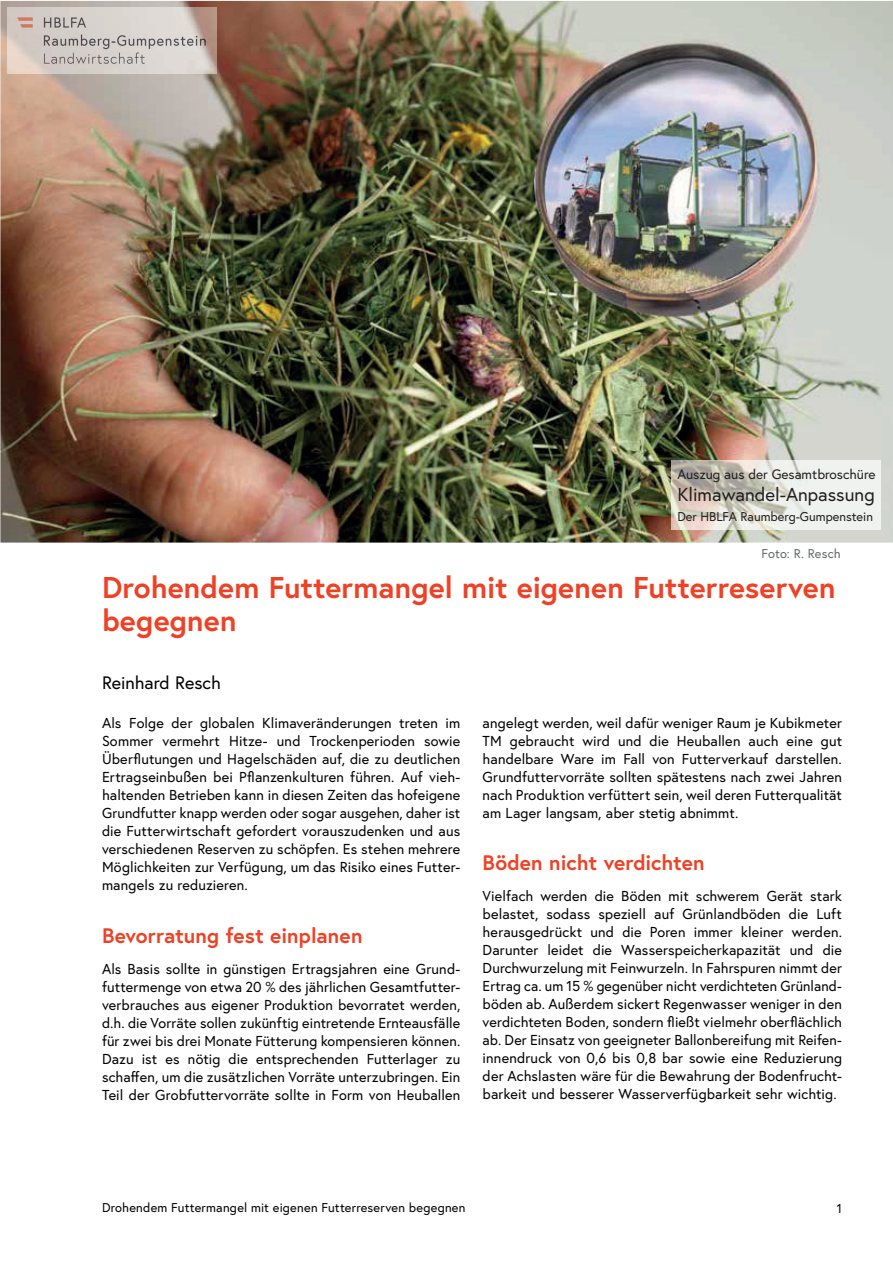
<style>
.page{position:relative;width:893px;height:1263px;background:#fff}
.page>*{position:absolute;margin:0;border:0;box-sizing:border-box;transform-origin:0 0}
.t1{font:700 30px/33px "Europa Austria";letter-spacing:.01em;color:#ee4125}
.t2{font:700 21px "Europa Austria";letter-spacing:-.005em;color:#ee4125}
.t3{font:18.75px "Europa Austria";color:#231f20}
.t4{font:18px "Europa Austria";letter-spacing:-.005em;color:#000001}
.t5{font:14.4px/18px "Europa Austria";letter-spacing:.01em;color:#000001;text-align:justify}
.t6{font:13.65px "Europa Austria";color:#231f20}
.t7{font:12.75px "Europa Austria";letter-spacing:.02em;color:#000001}
.t8{font:12.75px "Europa Austria";color:#231f20}
.t9{font:12.75px "Europa Austria";letter-spacing:.01em;color:#656969}
</style>
<div class="page">
<img style="left:0;top:1px;width:893px;height:542px">
<img style="left:8px;top:8px;width:208px;height:65px">
<img style="left:671px;top:461px;width:209px;height:69px">
<p class="t6" style="left:677px;top:468px;width:200px">Auszug aus der Gesamtbroschüre</p>
<h3 class="t3" style="left:677px;top:486px;width:199px">Klimawandel-Anpassung</h3>
<p class="t8" style="left:677px;top:511px;width:197px">Der HBLFA Raumberg-Gumpenstein</p>
<p class="t9" style="left:761px;top:548px;width:81px">Foto: R. Resch</p>
<h1 class="t1" style="left:102px;top:574px;width:735px">Drohendem Futtermangel mit eigenen Futterreserven begegnen</h1>
<p class="t4" style="left:102px;top:675px;width:120px">Reinhard Resch</p>
<p class="t5" style="left:483px;top:715px;width:361px">angelegt werden, weil dafür weniger Raum je Kubikmeter TM gebraucht wird und die Heuballen auch eine gut handelbare Ware im Fall von Futterverkauf darstellen.<br>Grundfuttervorräte sollten spätestens nach zwei Jahren nach Produktion verfüttert sein, weil deren Futterqualität am Lager langsam, aber stetig abnimmt.</p>
<h2 class="t2" style="left:483px;top:854px;width:224px">Böden nicht verdichten</h2>
<p class="t5" style="left:483px;top:888px;width:361px">Vielfach werden die Böden mit schwerem Gerät stark belastet, sodass speziell auf Grünlandböden die Luft herausgedrückt und die Poren immer kleiner werden.<br>Darunter leidet die Wasserspeicherkapazität und die Durchwurzelung mit Feinwurzeln. In Fahrspuren nimmt der Ertrag ca. um 15 % gegenüber nicht verdichteten Grünland&shy;böden ab. Außerdem sickert Regenwasser weniger in den verdichteten Boden, sondern fließt vielmehr oberflächlich ab. Der Einsatz von geeigneter Ballonbereifung mit Reifen&shy;innendruck von 0,6 bis 0,8 bar sowie eine Reduzierung der Achslasten wäre für die Bewahrung der Bodenfrucht&shy;barkeit und besserer Wasserverfügbarkeit sehr wichtig.</p>
<p class="t5" style="left:102px;top:715px;width:360px">Als Folge der globalen Klimaveränderungen treten im Sommer vermehrt Hitze- und Trockenperioden sowie Überflutungen und Hagelschäden auf, die zu deutlichen Ertragseinbußen bei Pflanzenkulturen führen. Auf vieh&shy;haltenden Betrieben kann in diesen Zeiten das hofeigene Grundfutter knapp werden oder sogar ausgehen, daher ist die Futterwirtschaft gefordert vorauszudenken und aus verschiedenen Reserven zu schöpfen. Es stehen mehrere Möglichkeiten zur Verfügung, um das Risiko eines Futter&shy;mangels zu reduzieren.</p>
<h2 class="t2" style="left:102px;top:927px;width:262px">Bevorratung fest einplanen</h2>
<p class="t5" style="left:102px;top:961px;width:360px">Als Basis sollte in günstigen Ertragsjahren eine Grund&shy;futtermenge von etwa 20 % des jährlichen Gesamtfutter&shy;verbrauches aus eigener Produktion bevorratet werden, d.h. die Vorräte sollen zukünftig eintretende Ernteausfälle für zwei bis drei Monate Fütterung kompensieren können.<br>Dazu ist es nötig die entsprechenden Futterlager zu schaffen, um die zusätzlichen Vorräte unterzubringen. Ein Teil der Grobfuttervorräte sollte in Form von Heuballen</p>
<p class="t7" style="left:102px;top:1202px;width:365px">Drohendem Futtermangel mit eigenen Futterreserven begegnen</p>
<p class="t7" style="left:837px;top:1203px;width:7px">1</p>
</div>
